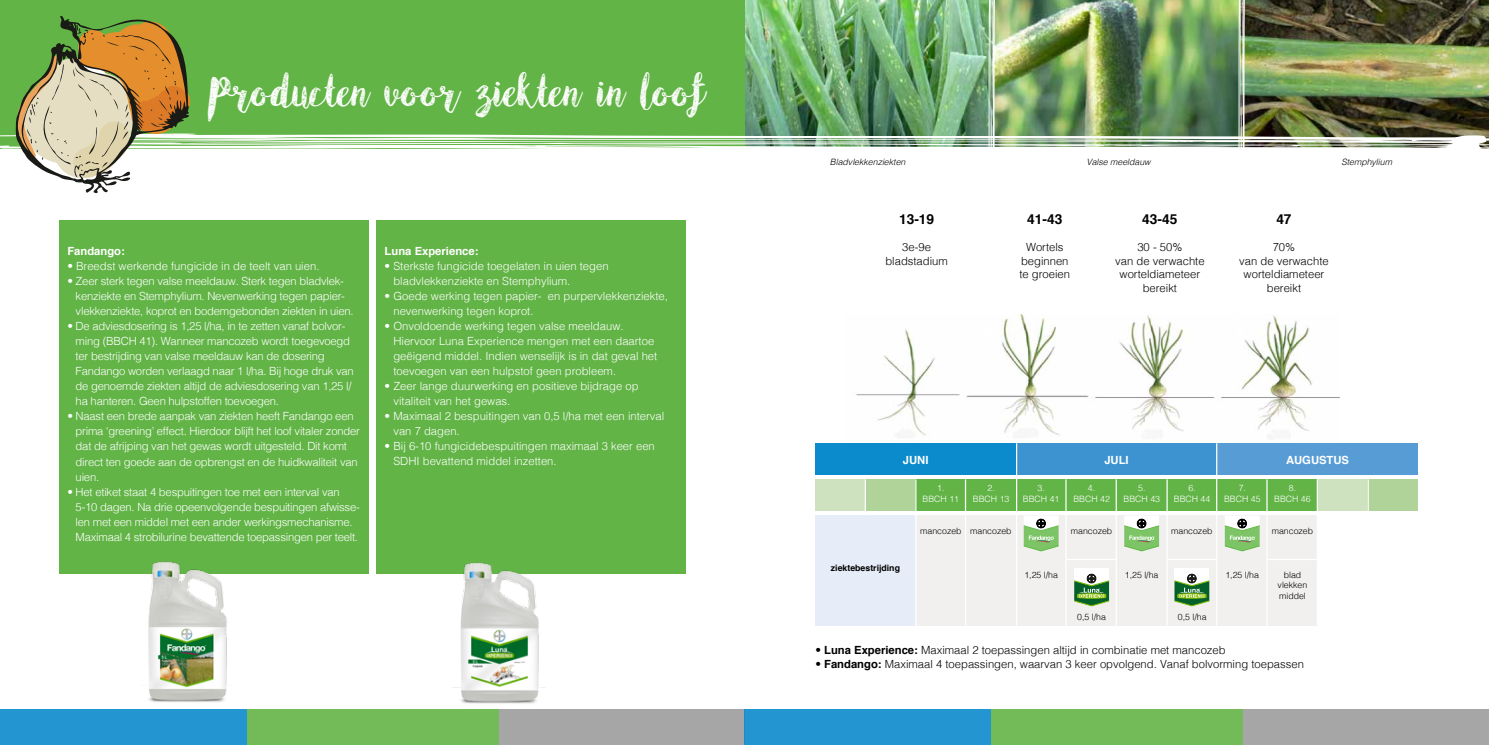
<style>
.page{position:relative;width:1489px;height:745px;background:#fff}
.page>*{position:absolute;margin:0;border:0;box-sizing:border-box;transform-origin:0 0}
.t1{font:43.75px "Angeline Vintage";color:#fff}
.t2{font:700 13.75px "Helvetica";color:#000}
.t3{font:300 11.25px/15px "Helvetica";letter-spacing:-.02em;color:#fff}
.t4{font:300 11.25px/15px "Helvetica";color:#fff}
.t5{font:300 11.25px/13.5px "Helvetica";color:#000;text-align:center}
.t6{font:700 11.25px "Helvetica";color:#fff}
.t7{font:300 8.75px/10.5px "Helvetica";color:#000;text-align:center}
.t8{font:300 8.75px/10.5px "Helvetica";color:#fff;text-align:center}
.t9{font:italic 300 8.75px "Helvetica";color:#000}
.t10{font:700 8.75px "Helvetica";color:#000}
.s1{font-weight:700}
</style>
<div class="page">
<div style="left:376px;top:220px;width:309px;height:353px;background:#62b446"></div>
<div style="left:59px;top:220px;width:310px;height:353px;background:#62b446"></div>
<div style="left:498px;top:709px;width:246px;height:35px;background:#a6a6a6"></div>
<div style="left:247px;top:709px;width:251px;height:35px;background:#72bb58"></div>
<div style="left:0;top:709px;width:247px;height:35px;background:#2396d1"></div>
<img style="left:141px;top:561px;width:92px;height:141px">
<img style="left:452px;top:562px;width:93px;height:142px">
<div style="left:815px;top:515px;width:100px;height:110px;background:#e6edf8"></div>
<img style="left:856px;top:349px;width:483px;height:88px">
<div style="left:815px;top:443px;width:201px;height:32px;background:#0b8bcc"></div>
<div style="left:1016px;top:443px;width:200px;height:32px;background:#3c93d0"></div>
<div style="left:1217px;top:443px;width:200px;height:32px;background:#579cd5"></div>
<div style="left:815px;top:479px;width:50px;height:32px;background:#cee2bf"></div>
<div style="left:865px;top:479px;width:50px;height:32px;background:#b0d39a"></div>
<div style="left:915px;top:479px;width:51px;height:32px;background:#62b446"></div>
<div style="left:966px;top:479px;width:50px;height:32px;background:#62b446"></div>
<div style="left:1016px;top:479px;width:50px;height:32px;background:#62b446"></div>
<div style="left:1066px;top:479px;width:50px;height:32px;background:#62b446"></div>
<div style="left:1116px;top:479px;width:50px;height:32px;background:#62b446"></div>
<div style="left:1166px;top:479px;width:51px;height:32px;background:#62b446"></div>
<div style="left:1217px;top:479px;width:50px;height:32px;background:#62b446"></div>
<div style="left:1267px;top:479px;width:50px;height:32px;background:#62b446"></div>
<div style="left:1317px;top:479px;width:50px;height:32px;background:#cee2bf"></div>
<div style="left:1367px;top:479px;width:50px;height:32px;background:#b0d39a"></div>
<div style="left:915px;top:515px;width:51px;height:110px;background:#f1f0ef"></div>
<div style="left:965px;top:515px;width:51px;height:110px;background:#f1f0ef"></div>
<div style="left:1016px;top:515px;width:50px;height:110px;background:#f1f0ef"></div>
<svg style="left:1023px;top:516px;width:35px;height:35px"></svg>
<div style="left:1066px;top:515px;width:50px;height:110px;background:#f1f0ef"></div>
<div style="left:1074px;top:568px;width:34px;height:18px;background:#fff"></div>
<svg style="left:1074px;top:573px;width:34px;height:33px"></svg>
<div style="left:1116px;top:515px;width:50px;height:110px;background:#f1f0ef"></div>
<svg style="left:1124px;top:516px;width:34px;height:35px"></svg>
<div style="left:1166px;top:515px;width:50px;height:110px;background:#f1f0ef"></div>
<div style="left:1174px;top:568px;width:35px;height:18px;background:#fff"></div>
<svg style="left:1174px;top:573px;width:35px;height:33px"></svg>
<div style="left:1216px;top:515px;width:51px;height:110px;background:#f1f0ef"></div>
<svg style="left:1224px;top:516px;width:35px;height:35px"></svg>
<div style="left:1267px;top:515px;width:50px;height:110px;background:#f1f0ef"></div>
<hr style="left:915px;top:479px;width:1px;height:146px;background:#fff">
<hr style="left:964px;top:479px;width:2px;height:146px;background:#fff">
<hr style="left:1015px;top:443px;width:2px;height:182px;background:#fff">
<hr style="left:1065px;top:479px;width:1px;height:146px;background:#fff">
<hr style="left:1166px;top:479px;width:1px;height:146px;background:#fff">
<hr style="left:1215px;top:443px;width:2px;height:182px;background:#fff">
<hr style="left:1266px;top:479px;width:1px;height:146px;background:#fff">
<hr style="left:1316px;top:479px;width:1px;height:146px;background:#fff">
<hr style="left:1367px;top:479px;width:1px;height:146px;background:#fff">
<hr style="left:864px;top:479px;width:2px;height:36px;background:#fff">
<hr style="left:1115px;top:479px;width:1px;height:265px;background:#fff">
<hr style="left:1065px;top:558px;width:51px;height:1px;background:#fff">
<hr style="left:1166px;top:558px;width:50px;height:1px;background:#fff">
<hr style="left:1267px;top:558px;width:49px;height:1px;background:#fff">
<div style="left:1242px;top:709px;width:246px;height:35px;background:#a6a6a6"></div>
<div style="left:991px;top:709px;width:251px;height:35px;background:#72bb58"></div>
<div style="left:744px;top:709px;width:247px;height:35px;background:#2396d1"></div>
<img style="left:0;top:0;width:1488px;height:349px">
<h1 class="t1" style="left:207px;top:64px;width:501px">Producten voor ziekten in loof</h1>
<p class="t6" style="left:67px;top:242px;width:59px">Fandango:</p>
<p class="t4" style="left:67px;top:258px;width:253px">• Breedst werkende fungicide in de teelt van uien.</p>
<p class="t3" style="left:76px;top:273px;width:279px;text-indent:-8px">• Zeer sterk tegen valse meeldauw. Sterk tegen bladvlek&shy;kenziekte en Stemphylium. Nevenwerking tegen papier&shy;vlekkenziekte, koprot en bodemgebonden ziekten in uien.</p>
<p class="t3" style="left:76px;top:318px;width:279px;text-indent:-8px">• De adviesdosering is 1,25 l/ha, in te zetten vanaf bolvor&shy;ming (BBCH 41). Wanneer mancozeb wordt toegevoegd ter bestrijding van valse meeldauw kan de dosering Fandango worden verlaagd naar 1 l/ha. Bij hoge druk van de genoemde ziekten altijd de adviesdosering van 1,25 l/ ha hanteren. Geen hulpstoffen toevoegen.</p>
<p class="t3" style="left:76px;top:408px;width:286px;text-indent:-8px">• Naast een brede aanpak van ziekten heeft Fandango een prima ‘greening’ effect. Hierdoor blijft het loof vitaler zonder dat de afrijping van het gewas wordt uitgesteld. Dit komt direct ten goede aan de opbrengst en de huidkwaliteit van uien.</p>
<p class="t3" style="left:76px;top:483px;width:285px;text-indent:-8px">• Het etiket staat 4 bespuitingen toe met een interval van 5-10 dagen. Na drie opeenvolgende bespuitingen afwisse&shy;len met een middel met een ander werkingsmechanisme.<br>Maximaal 4 strobilurine bevattende toepassingen per teelt.</p>
<p class="t6" style="left:384px;top:242px;width:95px">Luna Experience:</p>
<p class="t4" style="left:393px;top:258px;width:217px;text-indent:-9px">• Sterkste fungicide toegelaten in uien tegen bladvlekkenziekte en Stemphylium.</p>
<p class="t4" style="left:393px;top:288px;width:276px;text-indent:-9px">• Goede werking tegen papier- en purpervlekkenziekte, nevenwerking tegen koprot.</p>
<p class="t4" style="left:393px;top:318px;width:265px;text-indent:-9px">• Onvoldoende werking tegen valse meeldauw.<br>Hiervoor Luna Experience mengen met een daartoe geëigend middel. Indien wenselijk is in dat geval het toevoegen van een hulpstof geen probleem.</p>
<p class="t4" style="left:393px;top:378px;width:247px;text-indent:-9px">• Zeer lange duurwerking en positieve bijdrage op vitaliteit van het gewas.</p>
<p class="t4" style="left:393px;top:408px;width:272px;text-indent:-9px">• Maximaal 2 bespuitingen van 0,5 l/ha met een interval van 7 dagen.</p>
<p class="t4" style="left:393px;top:438px;width:263px;text-indent:-9px">• Bij 6-10 fungicidebespuitingen maximaal 3 keer een<br>SDHI bevattend middel inzetten.</p>
<p class="t9" style="left:830px;top:154px;width:77px">Bladvlekkenziekten</p>
<p class="t9" style="left:1086px;top:154px;width:66px">Valse meeldauw</p>
<p class="t9" style="left:1341px;top:154px;width:52px">Stemphylium</p>
<p class="t2" style="left:899px;top:208px;width:37px">13-19</p>
<p class="t5" style="left:885px;top:239px;width:64px">3e-9e bladstadium</p>
<p class="t2" style="left:1027px;top:208px;width:37px">41-43</p>
<p class="t5" style="left:1019px;top:239px;width:52px">Wortels beginnen te groeien</p>
<p class="t2" style="left:1142px;top:208px;width:37px">43-45</p>
<p class="t5" style="left:1115px;top:239px;width:91px">30 - 50%<br>van de verwachte worteldiameteer bereikt</p>
<p class="t2" style="left:1276px;top:208px;width:17px">47</p>
<p class="t5" style="left:1239px;top:239px;width:91px">70%<br>van de verwachte worteldiameteer bereikt</p>
<p class="t6" style="left:902px;top:450px;width:27px">JUNI</p>
<p class="t6" style="left:1104px;top:450px;width:26px">JULI</p>
<p class="t6" style="left:1285px;top:450px;width:65px">AUGUSTUS</p>
<p class="t8" style="left:922px;top:482px;width:38px">1.<br>BBCH 11</p>
<p class="t8" style="left:972px;top:482px;width:38px">2.<br>BBCH 13</p>
<p class="t8" style="left:1022px;top:482px;width:38px">3.<br>BBCH 41</p>
<p class="t8" style="left:1073px;top:482px;width:38px">4.<br>BBCH 42</p>
<p class="t8" style="left:1123px;top:482px;width:38px">5.<br>BBCH 43</p>
<p class="t8" style="left:1173px;top:482px;width:38px">6.<br>BBCH 44</p>
<p class="t8" style="left:1223px;top:482px;width:38px">7.<br>BBCH 45</p>
<p class="t8" style="left:1274px;top:482px;width:38px">8.<br>BBCH 46</p>
<p class="t7" style="left:920px;top:525px;width:93px">mancozeb mancozeb</p>
<p class="t7" style="left:1024px;top:568px;width:35px">1,25 l/ha</p>
<p class="t7" style="left:1070px;top:525px;width:43px">mancozeb</p>
<p class="t7" style="left:1171px;top:525px;width:43px">mancozeb</p>
<p class="t7" style="left:1271px;top:525px;width:43px">mancozeb</p>
<p class="t7" style="left:1277px;top:568px;width:31px">blad vlekken middel</p>
<p class="t10" style="left:830px;top:560px;width:71px">ziektebestrijding</p>
<p class="t7" style="left:1124px;top:568px;width:35px">1,25 l/ha</p>
<p class="t7" style="left:1225px;top:568px;width:35px">1,25 l/ha</p>
<p class="t7" style="left:1077px;top:610px;width:30px">0,5 l/ha</p>
<p class="t7" style="left:1177px;top:610px;width:30px">0,5 l/ha</p>
<p class="t5" style="left:815px;top:642px;width:412px">• <span class="s1">Luna Experience:</span> Maximaal 2 toepassingen altijd in combinatie met mancozeb</p>
<p class="t5" style="left:815px;top:655px;width:490px">• <span class="s1">Fandango:</span> Maximaal 4 toepassingen, waarvan 3 keer opvolgend. Vanaf bolvorming toepassen</p>
</div>
